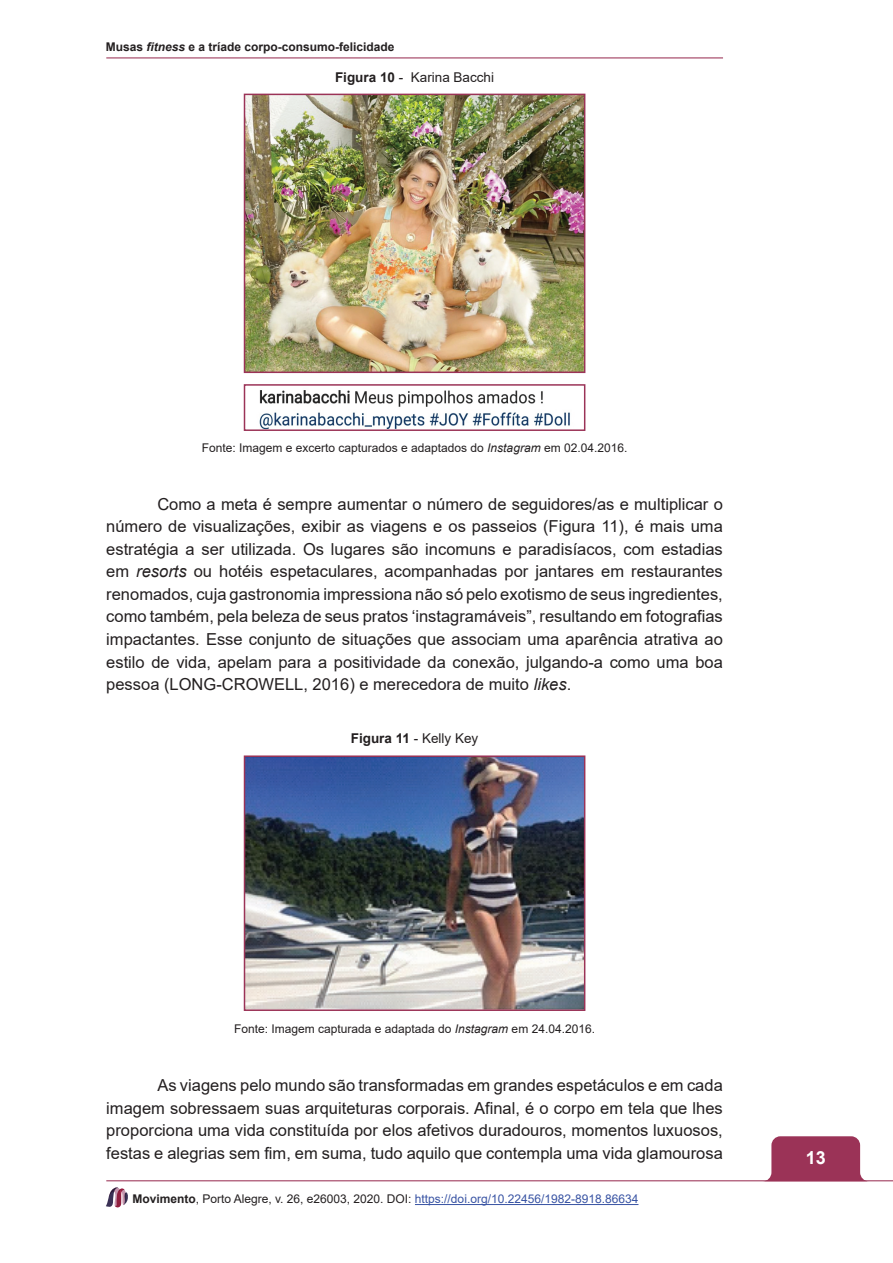
<style>
.page{position:relative;width:893px;height:1263px;background:#fff}
.page>*{position:absolute;margin:0;border:0;box-sizing:border-box;transform-origin:0 0}
.t1{font:700 18px "Arial";color:#fff}
.t2{font:16.5px/22.5px "Arial";color:#231f20;text-align:justify}
.t3{font:13.5px "Arial";color:#231f20}
.t4{font:12px "Arial";color:#231f20}
.t5{font:12px "Arial";color:#3853a3}
.t6{font:700 12px "Arial";color:#231f20}
.s1{font-style:italic}
.s2{font-weight:700}
.s3{font-weight:700;color:#231f20}
.s4{color:#231f20}
</style>
<div class="page">
<svg style="left:767px;top:1136px;width:97px;height:44px;background:#a44667"></svg>
<hr style="left:415px;top:1204px;width:223px;height:1px;background:#3853a3">
<svg style="left:106px;top:1187px;width:22px;height:20px"></svg>
<hr style="left:106px;top:1180px;width:787px;height:1px;background:#9b3357">
<hr style="left:106px;top:57px;width:617px;height:1px;background:#9b3357">
<img style="left:247px;top:97px;width:335px;height:273px">
<div style="left:244px;top:94px;width:341px;height:279px;border:2px solid #9b3357"></div>
<img style="left:259px;top:390px;width:311px;height:38px">
<div style="left:244px;top:384px;width:341px;height:47px;border:2px solid #9b3357"></div>
<img style="left:247px;top:758px;width:335px;height:250px">
<div style="left:244px;top:755px;width:341px;height:256px;border:2px solid #9b3357"></div>
<p class="t6" style="left:106px;top:38px;width:290px">Musas <span class="s1">fitness</span> e a tríade corpo-consumo-felicidade</p>
<p class="t3" style="left:335px;top:68px;width:161px"><span class="s2">Figura 10</span> - Karina Bacchi</p>
<p class="t4" style="left:202px;top:440px;width:427px">Fonte: Imagem e excerto capturados e adaptados do <span class="s1">Instagram</span> em 02.04.2016.</p>
<p class="t2" style="left:106px;top:493px;width:618px;text-indent:51px">Como a meta é sempre aumentar o número de seguidores/as e multiplicar o número de visualizações, exibir as viagens e os passeios (Figura 11), é mais uma estratégia a ser utilizada. Os lugares são incomuns e paradisíacos, com estadias em <span class="s1">resorts</span> ou hotéis espetaculares, acompanhadas por jantares em restaurantes renomados, cuja gastronomia impressiona não só pelo exotismo de seus ingredientes, como também, pela beleza de seus pratos ‘instagramáveis”, resultando em fotografias impactantes. Esse conjunto de situações que associam uma aparência atrativa ao estilo de vida, apelam para a positividade da conexão, julgando-a como uma boa pessoa (LONG-CROWELL, 2016) e merecedora de muito <span class="s1">likes</span>.</p>
<p class="t3" style="left:351px;top:729px;width:129px"><span class="s2">Figura 11</span> - Kelly Key</p>
<p class="t4" style="left:234px;top:1021px;width:362px">Fonte: Imagem capturada e adaptada do <span class="s1">Instagram</span> em 24.04.2016.</p>
<p class="t2" style="left:106px;top:1074px;width:618px;text-indent:51px">As viagens pelo mundo são transformadas em grandes espetáculos e em cada imagem sobressaem suas arquiteturas corporais. Afinal, é o corpo em tela que lhes proporciona uma vida constituída por elos afetivos duradouros, momentos luxuosos, festas e alegrias sem fim, em suma, tudo aquilo que contempla uma vida glamourosa</p>
<p class="t5" style="left:132px;top:1191px;width:508px"><span class="s3">Movimento</span><span class="s4">, Porto Alegre, v. 26, e26003, 2020. DOI:</span> https://doi.org/10.22456/1982-8918.86634</p>
<p class="t1" style="left:806px;top:1145px;width:22px">13</p>
</div>
